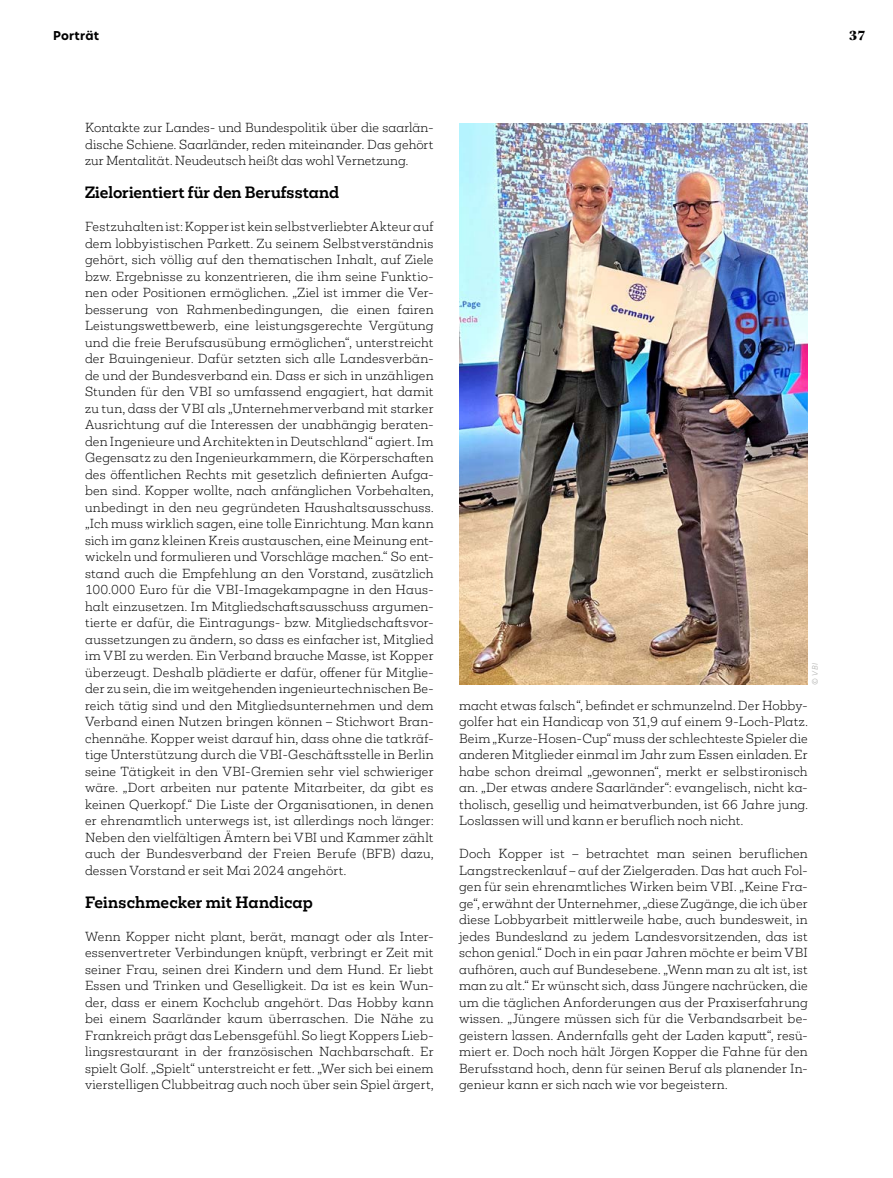
<style>
.page{position:relative;width:893px;height:1178px;background:#fff}
.page>*{position:absolute;margin:0;border:0;box-sizing:border-box;transform-origin:0 0}
.t1{font:700 15px "Mokoko";letter-spacing:.005em;color:#000}
.t2{font:900 15px "Kepler Std";color:#000}
.t3{font:300 12px/16.5px "Mokoko";letter-spacing:.015em;color:#000;text-align:justify}
.t4{font:700 12px "New Hero";letter-spacing:.015em;color:#000}
.t5{font:italic 300 7.5px "New Hero";color:#b2b2b0}
</style>
<div class="page">
<img style="left:459px;top:123px;width:349px;height:562px">
<p class="t4" style="left:53px;top:28px;width:47px">Porträt</p>
<p class="t2" style="left:849px;top:27px;width:18px">37</p>
<p class="t3" style="left:85px;top:119px;width:350px">Kontakte zur Landes- und Bundespolitik über die saarlän&shy;dische Schiene. Saarländer, reden miteinander. Das gehört zur Mentalität. Neudeutsch heißt das wohl Vernetzung.</p>
<p class="t1" style="left:85px;top:182px;width:256px">Zielorientiert für den Berufsstand</p>
<p class="t3" style="left:85px;top:218px;width:350px">Festzuhalten ist: Kopper ist kein selbstverliebter Akteur auf dem lobbyistischen Parkett. Zu seinem Selbstverständnis gehört, sich völlig auf den thematischen Inhalt, auf Ziele bzw. Ergebnisse zu konzentrieren, die ihm seine Funktio&shy;nen oder Positionen ermöglichen. „Ziel ist immer die Ver&shy;besserung von Rahmenbedingungen, die einen fairen Leistungswettbewerb, eine leistungsgerechte Vergütung und die freie Berufsausübung ermöglichen“, unterstreicht der Bauingenieur. Dafür setzten sich alle Landesverbän&shy;de und der Bundesverband ein. Dass er sich in unzähligen Stunden für den VBI so umfassend engagiert, hat damit zu tun, dass der VBI als „Unternehmerverband mit starker Ausrichtung auf die Interessen der unabhängig beraten&shy;den Ingenieure und Architekten in Deutschland“ agiert. Im Gegensatz zu den Ingenieurkammern, die Körperschaften des öffentlichen Rechts mit gesetzlich definierten Aufga&shy;ben sind. Kopper wollte, nach anfänglichen Vorbehalten, unbedingt in den neu gegründeten Haushaltsausschuss. „Ich muss wirklich sagen, eine tolle Einrichtung. Man kann sich im ganz kleinen Kreis austauschen, eine Meinung ent&shy;wickeln und formulieren und Vorschläge machen.“ So ent&shy;stand auch die Empfehlung an den Vorstand, zusätzlich 100.000 Euro für die VBI-Imagekampagne in den Haus&shy;halt einzusetzen. Im Mitgliedschaftsausschuss argumen&shy;tierte er dafür, die Eintragungs- bzw. Mitgliedschaftsvor&shy;aussetzungen zu ändern, so dass es einfacher ist, Mitglied im VBI zu werden. Ein Verband brauche Masse, ist Kopper überzeugt. Deshalb plädierte er dafür, offener für Mitglie&shy;der zu sein, die im weitgehenden ingenieurtechnischen Be&shy;reich tätig sind und den Mitgliedsunternehmen und dem Verband einen Nutzen bringen können – Stichwort Bran&shy;chennähe. Kopper weist darauf hin, dass ohne die tatkräf&shy;tige Unterstützung durch die VBI-Geschäftsstelle in Berlin seine Tätigkeit in den VBI-Gremien sehr viel schwieriger wäre. „Dort arbeiten nur patente Mitarbeiter, da gibt es keinen Querkopf.“ Die Liste der Organisationen, in denen er ehrenamtlich unterwegs ist, ist allerdings noch länger:<br>Neben den vielfältigen Ämtern bei VBI und Kammer zählt auch der Bundesverband der Freien Berufe (BFB) dazu, dessen Vorstand er seit Mai 2024 angehört.</p>
<p class="t1" style="left:85px;top:892px;width:229px">Feinschmecker mit Handicap</p>
<p class="t3" style="left:85px;top:927px;width:350px">Wenn Kopper nicht plant, berät, managt oder als Inter&shy;essenvertreter Verbindungen knüpft, verbringt er Zeit mit seiner Frau, seinen drei Kindern und dem Hund. Er liebt Essen und Trinken und Geselligkeit. Da ist es kein Wun&shy;der, dass er einem Kochclub angehört. Das Hobby kann bei einem Saarländer kaum überraschen. Die Nähe zu Frankreich prägt das Lebensgefühl. So liegt Koppers Lieb&shy;lingsrestaurant in der französischen Nachbarschaft. Er spielt Golf. „Spielt“ unterstreicht er fett. „Wer sich bei einem vierstelligen Clubbeitrag auch noch über sein Spiel ärgert,</p>
<p class="t5" style="left:810px;top:685px;width:23px;rotate:-90deg">© VBI</p>
<p class="t3" style="left:459px;top:696px;width:350px">macht etwas falsch“, befindet er schmunzelnd. Der Hobby&shy;golfer hat ein Handicap von 31,9 auf einem 9-Loch-Platz.<br>Beim „Kurze-Hosen-Cup“ muss der schlechteste Spieler die anderen Mitglieder einmal im Jahr zum Essen einladen. Er habe schon dreimal „gewonnen“, merkt er selbstironisch an. „Der etwas andere Saarländer“: evangelisch, nicht ka&shy;tholisch, gesellig und heimatverbunden, ist 66 Jahre jung.<br>Loslassen will und kann er beruflich noch nicht.</p>
<p class="t3" style="left:459px;top:845px;width:350px">Doch Kopper ist – betrachtet man seinen beruflichen Langstreckenlauf – auf der Zielgeraden. Das hat auch Fol&shy;gen für sein ehrenamtliches Wirken beim VBI. „Keine Fra&shy;ge“, erwähnt der Unternehmer, „diese Zugänge, die ich über diese Lobbyarbeit mittlerweile habe, auch bundesweit, in jedes Bundesland zu jedem Landesvorsitzenden, das ist schon genial.“ Doch in ein paar Jahren möchte er beim VBI aufhören, auch auf Bundesebene. „Wenn man zu alt ist, ist man zu alt.“ Er wünscht sich, dass Jüngere nachrücken, die um die täglichen Anforderungen aus der Praxiserfahrung wissen. „Jüngere müssen sich für die Verbandsarbeit be&shy;geistern lassen. Andernfalls geht der Laden kaputt“, resü&shy;miert er. Doch noch hält Jörgen Kopper die Fahne für den Berufsstand hoch, denn für seinen Beruf als planender In&shy;genieur kann er sich nach wie vor begeistern.</p>
</div>
